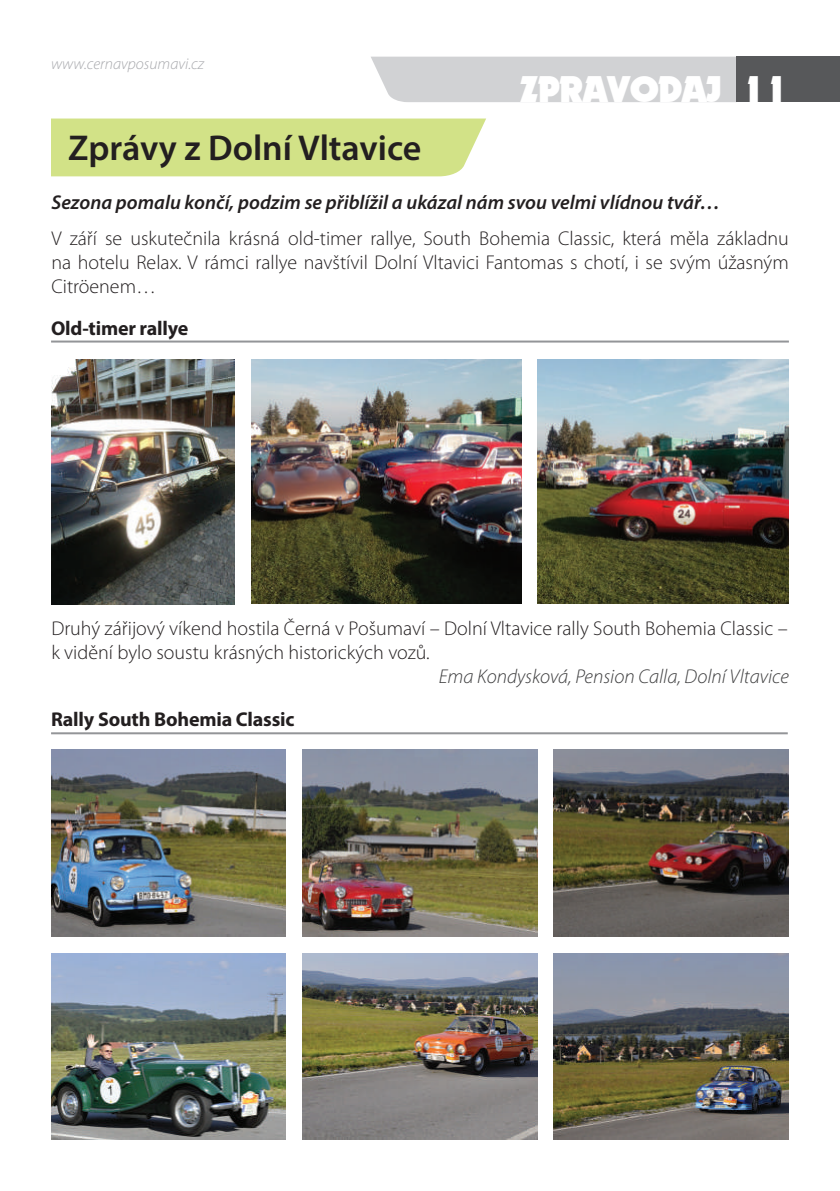
<style>
.page{position:relative;width:840px;height:1191px;background:#fff}
.page>*{position:absolute;margin:0;border:0;box-sizing:border-box;transform-origin:0 0}
.t1{font:600 36px "Myriad Pro";color:#231f20}
.t2{font:36px "Dynamo CE";color:#fff}
.t3{font:300 20px/24px "Myriad Pro";color:#231f20;text-align:justify}
.t4{font:italic 600 20px "Myriad Pro";color:#231f20}
.t5{font:italic 300 20px "Myriad Pro";color:#3e3e3f}
.t6{font:700 20px "Myriad Pro";letter-spacing:-.01em;color:#231f20}
.t7{font:italic 300 16px "Myriad Pro";color:#a8a9ad}
</style>
<div class="page">
<div style="left:52px;top:118px;width:434px;height:58px;background:#d2e287"></div>
<div style="left:371px;top:57px;width:365px;height:45px;background:#d1d2d4"></div>
<div style="left:736px;top:57px;width:103px;height:45px;background:#57585a"></div>
<img style="left:251px;top:359px;width:269px;height:244px">
<img style="left:537px;top:359px;width:251px;height:244px">
<img style="left:51px;top:359px;width:183px;height:245px">
<hr style="left:51px;top:340px;width:737px;height:2px;background:#939598">
<hr style="left:51px;top:732px;width:736px;height:2px;background:#939598">
<img style="left:553px;top:749px;width:235px;height:187px">
<img style="left:51px;top:953px;width:234px;height:186px">
<img style="left:51px;top:749px;width:234px;height:187px">
<img style="left:302px;top:953px;width:235px;height:186px">
<img style="left:302px;top:749px;width:235px;height:187px">
<img style="left:553px;top:953px;width:235px;height:186px">
<p class="t7" style="left:51px;top:55px;width:155px">www.cernavposumavi.cz</p>
<h1 class="t1" style="left:68px;top:125px;width:355px">Zprávy z Dolní Vltavice</h1>
<h1 class="t2" style="left:520px;top:66px;width:270px">ZPRAVODAJ 11</h1>
<p class="t4" style="left:51px;top:190px;width:670px">Sezona pomalu končí, podzim se přiblížil a ukázal nám svou velmi vlídnou tvář…</p>
<p class="t3" style="left:51px;top:226px;width:738px">V září se uskutečnila krásná old-timer rallye, South Bohemia Classic, která měla základnu na hotelu Relax. V rámci rallye navštívil Dolní Vltavici Fantomas s chotí, i se svým úžasným Citröenem…</p>
<p class="t6" style="left:51px;top:315px;width:139px">Old-timer rallye</p>
<p class="t3" style="left:51px;top:616px;width:737px">Druhý zářijový víkend hostila Černá v Pošumaví – Dolní Vltavice rally South Bohemia Classic – k vidění bylo soustu krásných historických vozů.</p>
<p class="t5" style="left:438px;top:665px;width:351px">Ema Kondysková, Pension Calla, Dolní Vltavice</p>
<p class="t6" style="left:51px;top:706px;width:245px">Rally South Bohemia Classic</p>
</div>
